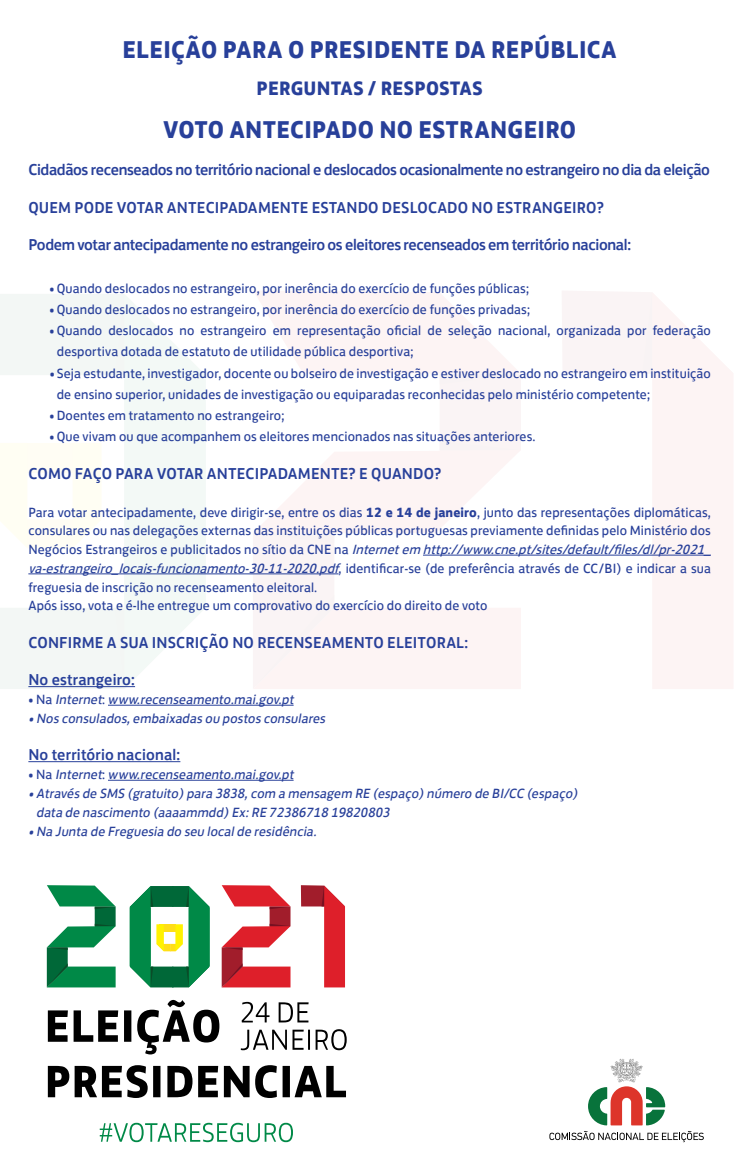
<style>
.page{position:relative;width:745px;height:1170px;background:#fff}
.page>*{position:absolute;margin:0;border:0;box-sizing:border-box;transform-origin:0 0}
.t1{font:700 25px "FS Jack";letter-spacing:.01em;color:#28409a}
.t2{font:700 20px "FS Jack";letter-spacing:.01em;color:#28409a}
.t3{font:500 16.25px "FS Jack";letter-spacing:.01em;color:#28409a}
.t4{font:500 16.25px "FS Jack";letter-spacing:-.02em;color:#28409a}
.t5{font:13.75px/18.8px "FS Jack";letter-spacing:.01em;color:#28409a}
.t6{font:italic 13.75px/18.8px "FS Jack";color:#28409a}
.s1{font-weight:700}
.s2{font-style:italic}
.s3{font-style:normal}
</style>
<div class="page">
<svg style="left:253px;top:291px;width:267px;height:398px"></svg>
<svg style="left:561px;top:291px;width:172px;height:398px"></svg>
<svg style="left:0;top:294px;width:206px;height:395px"></svg>
<hr style="left:422px;top:554px;width:288px;height:1px;background:#28409a">
<hr style="left:28px;top:573px;width:310px;height:1px;background:#28409a">
<hr style="left:28px;top:686px;width:107px;height:1px;background:#28409a">
<hr style="left:108px;top:704px;width:185px;height:1px;background:#28409a">
<hr style="left:28px;top:761px;width:152px;height:1px;background:#28409a">
<hr style="left:108px;top:779px;width:185px;height:1px;background:#28409a">
<svg style="left:549px;top:1058px;width:154px;height:83px"></svg>
<svg style="left:48px;top:1065px;width:298px;height:32px"></svg>
<svg style="left:48px;top:999px;width:171px;height:55px"></svg>
<svg style="left:47px;top:885px;width:68px;height:102px"></svg>
<svg style="left:221px;top:885px;width:69px;height:102px"></svg>
<svg style="left:301px;top:885px;width:44px;height:102px"></svg>
<svg style="left:130px;top:886px;width:79px;height:101px"></svg>
<svg style="left:240px;top:1029px;width:106px;height:21px"></svg>
<svg style="left:241px;top:1001px;width:67px;height:21px"></svg>
<svg style="left:100px;top:1122px;width:193px;height:19px"></svg>
<h1 class="t1" style="left:122px;top:28px;width:495px">ELEIÇÃO PARA O PRESIDENTE DA REPÚBLICA</h1>
<h2 class="t2" style="left:256px;top:71px;width:228px">PERGUNTAS / RESPOSTAS</h2>
<h1 class="t1" style="left:163px;top:108px;width:414px">VOTO ANTECIPADO NO ESTRANGEIRO</h1>
<p class="t4" style="left:28px;top:156px;width:682px">Cidadãos recenseados no território nacional e deslocados ocasionalmente no estrangeiro no dia da eleição</p>
<p class="t3" style="left:28px;top:194px;width:576px">QUEM PODE VOTAR ANTECIPADAMENTE ESTANDO DESLOCADO NO ESTRANGEIRO?</p>
<p class="t4" style="left:28px;top:231px;width:604px">Podem votar antecipadamente no estrangeiro os eleitores recenseados em território nacional:</p>
<p class="t5" style="left:50px;top:277px;width:480px">• Quando deslocados no estrangeiro, por inerência do exercício de funções públicas;</p>
<p class="t5" style="left:50px;top:299px;width:481px">• Quando deslocados no estrangeiro, por inerência do exercício de funções privadas;</p>
<p class="t5" style="left:57px;top:319px;width:655px;line-height:21.2px;text-indent:-7px">• Quando deslocados no estrangeiro em representação oficial de seleção nacional, organizada por federação desportiva dotada de estatuto de utilidade pública desportiva;</p>
<p class="t5" style="left:57px;top:361px;width:655px;line-height:21.2px;text-indent:-7px">• Seja estudante, investigador, docente ou bolseiro de investigação e estiver deslocado no estrangeiro em instituição de ensino superior, unidades de investigação ou equiparadas reconhecidas pelo ministério competente;</p>
<p class="t5" style="left:50px;top:405px;width:236px">• Doentes em tratamento no estrangeiro;</p>
<p class="t5" style="left:50px;top:426px;width:487px">• Que vivam ou que acompanhem os eleitores mencionados nas situações anteriores.</p>
<p class="t3" style="left:28px;top:460px;width:414px">COMO FAÇO PARA VOTAR ANTECIPADAMENTE? E QUANDO?</p>
<p class="t5" style="left:28px;top:501px;width:689px">Para votar antecipadamente, deve dirigir-se, entre os dias <span class="s1">12 e 14 de janeiro</span>, junto das representações diplomáticas, consulares ou nas delegações externas das instituições públicas portuguesas previamente definidas pelo Ministério dos N e g ó c i o s E s t r a n g e i r o s e p u b l i c i t a d o s n o s ít i o d a C N E n a <span class="s2">Internet em http://www.cne.pt/sites/default/files/dl/pr-2021_ va-estrangeiro_locais-funcionamento-30-11-2020.pdf</span>, identificar-se (de preferência através de CC/BI) e indicar a sua freguesia de inscrição no recenseamento eleitoral.<br>Após isso, vota e é-lhe entregue um comprovativo do exercício do direito de voto</p>
<p class="t3" style="left:28px;top:629px;width:441px">CONFIRME A SUA INSCRIÇÃO NO RECENSEAMENTO ELEITORAL:</p>
<p class="t3" style="left:28px;top:666px;width:108px">No estrangeiro:</p>
<p class="t6" style="left:28px;top:689px;width:270px"><span class="s3">• N a</span> Internet<span class="s3">:</span> www.recenseamento.mai.gov.pt</p>
<p class="t6" style="left:28px;top:707px;width:302px">• Nos consulados, embaixadas ou postos consulares</p>
<p class="t3" style="left:28px;top:741px;width:153px">No território nacional:</p>
<p class="t6" style="left:28px;top:764px;width:270px"><span class="s3">• N a</span> Internet<span class="s3">:</span> www.recenseamento.mai.gov.pt</p>
<p class="t6" style="left:36px;top:782px;width:546px;text-indent:-8px">• Através de SMS (gratuito) para 3838, com a mensagem RE (espaço) número de BI/CC (espaço) data de nascimento (aaaammdd) Ex: RE 72386718 19820803</p>
<p class="t6" style="left:28px;top:820px;width:293px">• Na Junta de Freguesia do seu local de residência.</p>
</div>
